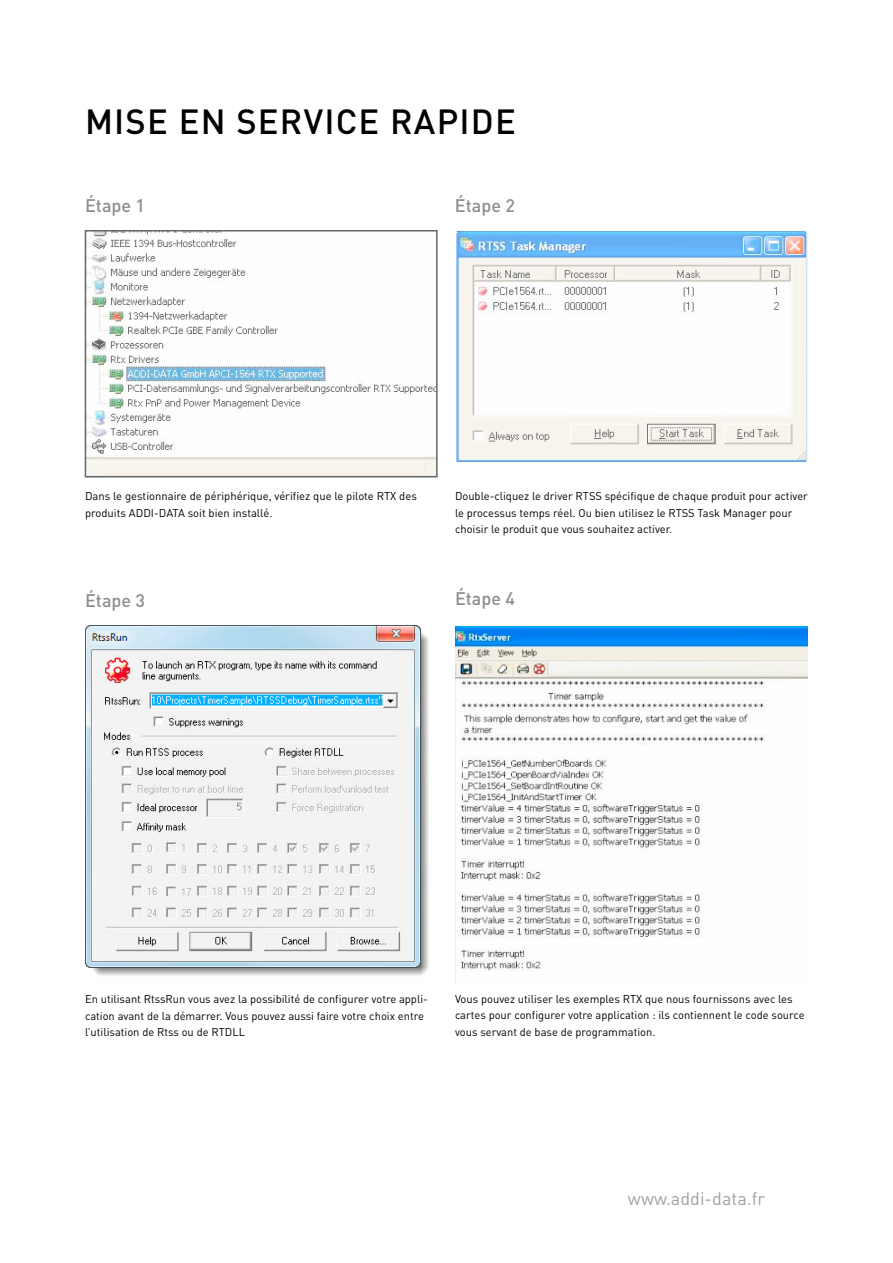
<style>
.page{position:relative;width:893px;height:1263px;background:#fff}
.page>*{position:absolute;margin:0;border:0;box-sizing:border-box;transform-origin:0 0}
.t1{font:500 34.5px "DIN";letter-spacing:.035em;color:#000}
.t2{font:500 18px "DIN";color:#8c8f90}
.t3{font:18px "DIN";color:#a0a2a3}
.t4{font:11.25px/16.5px "DIN";color:#000}
</style>
<div class="page">
<img style="left:458px;top:232px;width:347px;height:229px">
<div style="left:455px;top:229px;width:353px;height:248px;border:2px solid #fff"></div>
<img style="left:88px;top:233px;width:347px;height:241px">
<img style="left:455px;top:626px;width:353px;height:357px">
<img style="left:85px;top:626px;width:344px;height:350px">
<h1 class="t1" style="left:85px;top:99px;width:195px">MISE EN SERV</h1>
<h1 class="t1" style="left:324px;top:99px;width:168px">ICE RAPIDE</h1>
<h2 class="t2" style="left:85px;top:193px;width:62px">ÉTAPE 1</h2>
<h2 class="t2" style="left:455px;top:193px;width:62px">ÉTAPE 2</h2>
<p class="t4" style="left:85px;top:488px;width:333px">Dans le gestionnaire de périphérique, vérifiez que le pilote RTX des produits ADD I-DATA soit bien installé.</p>
<p class="t4" style="left:455px;top:488px;width:354px">Double-cliquez le driver RTSS spécifique de chaque produit pour activer le processus temps réel. Ou bien utilisez le RTSS Task Manager pour choisir le produit que vous souhaitez activer.</p>
<h2 class="t2" style="left:85px;top:588px;width:62px">ÉTAPE 3</h2>
<h2 class="t2" style="left:455px;top:587px;width:62px">ÉTAPE 4</h2>
<p class="t4" style="left:85px;top:990px;width:344px">En utilisant RtssRun vous avez la possibilité de configurer votre appli&shy;cation avant de la démarrer. Vous pouvez aussi faire votre choix entre l’utilisation de Rtss ou de RTD LL</p>
<p class="t4" style="left:455px;top:990px;width:351px">Vous pouvez utiliser les exemples RTX que nous fournissons avec les cartes pour configurer votre application : ils contiennent le code source vous servant de base de programmation.</p>
<h2 class="t3" style="left:628px;top:1186px;width:138px">www.addi-data.fr</h2>
</div>
